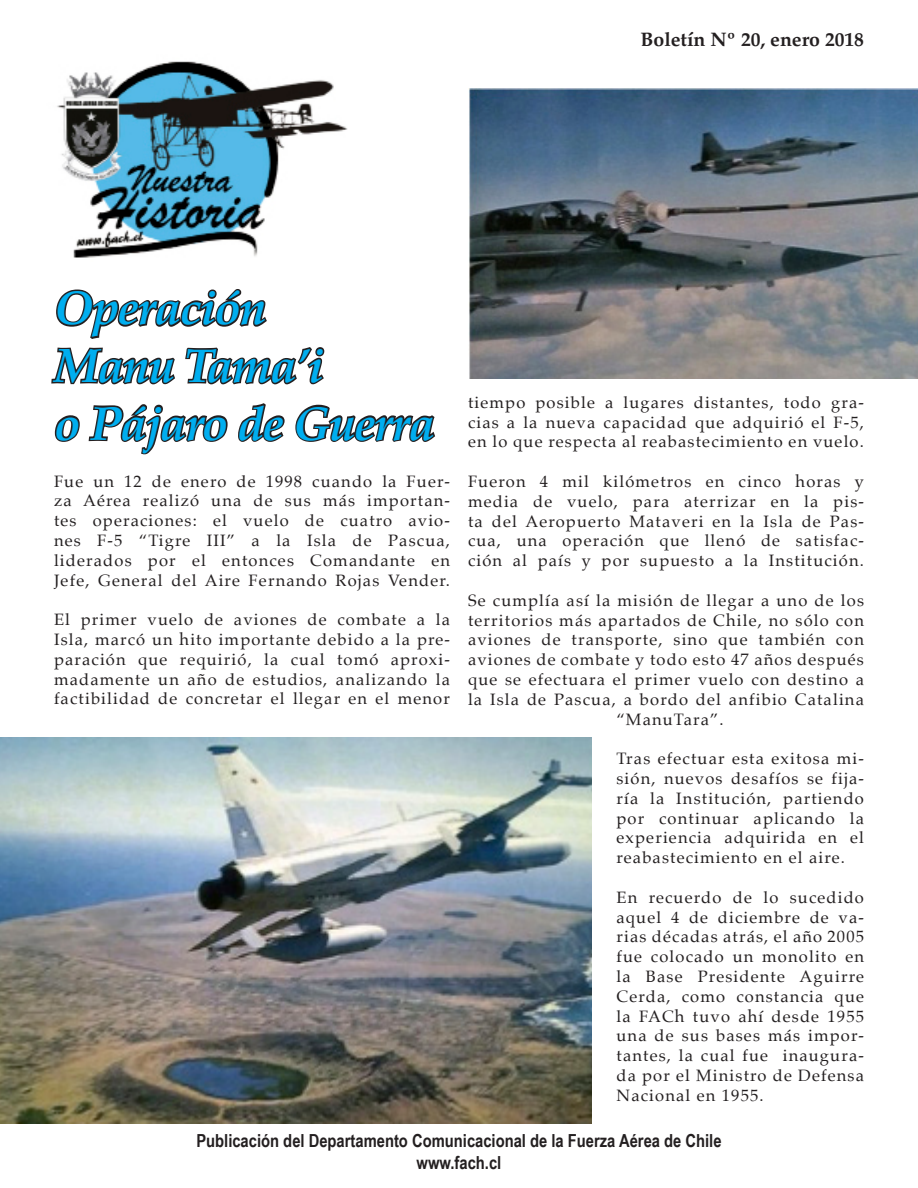
<style>
.page{position:relative;width:918px;height:1188px;background:#fff}
.page>*{position:absolute;margin:0;border:0;box-sizing:border-box;transform-origin:0 0}
.t1{font:italic 700 48px/57.6px "Palatino";letter-spacing:-.03em;color:#00aeef}
.t2{font:700 19.5px "Palatino";color:#231f20}
.t3{font:700 18px "Arial Narrow";color:#231f20}
.t4{font:16.5px/19.8px "Palatino";letter-spacing:.07em;color:#231f20;text-align:justify}
</style>
<div class="page">
<img style="left:57px;top:61px;width:291px;height:197px">
<svg style="left:51px;top:289px;width:384px;height:166px"></svg>
<img style="left:0;top:737px;width:591px;height:386px">
<img style="left:469px;top:89px;width:449px;height:289px">
<p class="t2" style="left:641px;top:23px;width:225px">Boletín Nº 20, enero 2018</p>
<p class="t1" style="left:54px;top:279px;width:271px">Operación<br>Manu Tama’i</p>
<p class="t1" style="left:54px;top:394px;width:383px">o Pájaro de Guerra</p>
<p class="t4" style="left:54px;top:471px;width:398px">Fue un 12 de enero de 1998 cuando la Fuer&shy;za Aérea realizó una de sus más importan&shy;tes operaciones: el vuelo de cuatro avio&shy;nes F-5 “Tigre III” a la Isla de Pascua, liderados por el entonces Comandante en Jefe, General del Aire Fernando Rojas Vender.</p>
<p class="t4" style="left:54px;top:610px;width:398px">El primer vuelo de aviones de combate a la Isla, marcó un hito importante debido a la pre&shy;paración que requirió, la cual tomó aproxi&shy;madamente un año de estudios, analizando la factibilidad de concretar el llegar en el menor</p>
<p class="t4" style="left:468px;top:392px;width:398px">tiempo posible a lugares distantes, todo gra&shy;cias a la nueva capacidad que adquirió el F-5, en lo que respecta al reabastecimiento en vuelo.</p>
<p class="t4" style="left:468px;top:471px;width:398px">Fueron 4 mil kilómetros en cinco horas y media de vuelo, para aterrizar en la pis&shy;ta del Aeropuerto Mataveri en la Isla de Pas&shy;cua, una operación que llenó de satisfac&shy;ción al país y por supuesto a la Institución.</p>
<p class="t4" style="left:468px;top:590px;width:398px;text-align:center">Se cumplía así la misión de llegar a uno de los territorios más apartados de Chile, no sólo con aviones de transporte, sino que también con aviones de combate y todo esto 47 años después que se efectuara el primer vuelo con destino a la Isla de Pascua, a bordo del anfibio Catalina “ManuTara”.</p>
<p class="t4" style="left:616px;top:749px;width:249px">Tras efectuar esta exitosa mi&shy;sión, nuevos desafíos se fija&shy;ría la Institución, partiendo por continuar aplicando la experiencia adquirida en el reabastecimiento en el aire.</p>
<p class="t4" style="left:616px;top:887px;width:249px">En recuerdo de lo sucedido aquel 4 de diciembre de va&shy;rias décadas atrás, el año 2005 fue colocado un monolito en la Base Presidente Aguirre Cerda, como constancia que la FACh tuvo ahí desde 1955 una de sus bases más impor&shy;tantes, la cual fue inaugura&shy;da por el Ministro de Defensa Nacional en 1955.</p>
<p class="t3" style="left:196px;top:1127px;width:527px">Publicación del Departamento Comunicacional de la Fuerza Aérea de Chile</p>
<p class="t3" style="left:417px;top:1149px;width:86px">www.fach.cl</p>
</div>
